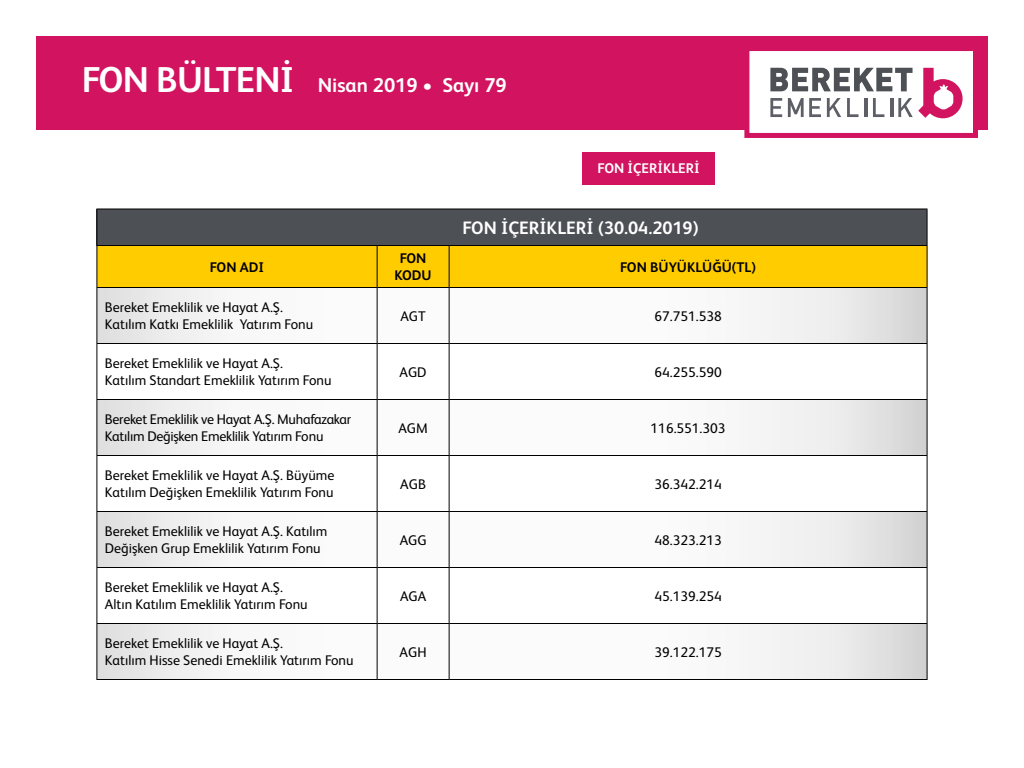
<style>
.page{position:relative;width:1024px;height:768px;background:#fff}
.page>*{position:absolute;margin:0;border:0;box-sizing:border-box;transform-origin:0 0}
.t1{font:700 20px "FS Albert";color:#fff}
.t2{font:700 18px "FS Albert";color:#fff}
.t3{font:14px/16.8px "FS Albert";color:#000}
.t4{font:14px/17px "FS Albert";letter-spacing:-.02em;color:#000}
.t5{font:700 14px/16.8px "FS Albert";color:#000;text-align:center}
.t6{font:700 14px "FS Albert";color:#fff}
.s1{font-size:36px}
</style>
<div class="page">
<div style="left:36px;top:36px;width:952px;height:94px;background:#d2135f"></div>
<div style="left:582px;top:152px;width:133px;height:33px;background:#d2135f"></div>
<div style="left:97px;top:209px;width:830px;height:37px;background:#4d5055"></div>
<div style="left:97px;top:246px;width:830px;height:41px;background:#fc0"></div>
<svg style="left:97px;top:288px;width:830px;height:391px"></svg>
<hr style="left:96px;top:209px;width:281px;height:1px;background:#000">
<hr style="left:96px;top:210px;width:1px;height:35px;background:#000">
<hr style="left:377px;top:209px;width:72px;height:1px;background:#000">
<hr style="left:449px;top:209px;width:479px;height:1px;background:#000">
<hr style="left:927px;top:210px;width:1px;height:35px;background:#000">
<hr style="left:96px;top:245px;width:281px;height:1px;background:#000">
<hr style="left:96px;top:246px;width:1px;height:41px;background:#000">
<hr style="left:377px;top:245px;width:72px;height:1px;background:#000">
<hr style="left:377px;top:246px;width:1px;height:41px;background:#000">
<hr style="left:449px;top:245px;width:479px;height:1px;background:#000">
<hr style="left:449px;top:246px;width:1px;height:41px;background:#000">
<hr style="left:927px;top:246px;width:1px;height:41px;background:#000">
<hr style="left:96px;top:287px;width:281px;height:1px;background:#000">
<hr style="left:96px;top:288px;width:1px;height:55px;background:#000">
<hr style="left:377px;top:287px;width:72px;height:1px;background:#000">
<hr style="left:377px;top:288px;width:1px;height:55px;background:#000">
<hr style="left:449px;top:287px;width:479px;height:1px;background:#000">
<hr style="left:449px;top:288px;width:1px;height:55px;background:#000">
<hr style="left:927px;top:288px;width:1px;height:55px;background:#000">
<hr style="left:96px;top:343px;width:281px;height:1px;background:#000">
<hr style="left:96px;top:344px;width:1px;height:55px;background:#000">
<hr style="left:377px;top:343px;width:72px;height:1px;background:#000">
<hr style="left:377px;top:344px;width:1px;height:55px;background:#000">
<hr style="left:449px;top:343px;width:479px;height:1px;background:#000">
<hr style="left:449px;top:344px;width:1px;height:55px;background:#000">
<hr style="left:927px;top:344px;width:1px;height:55px;background:#000">
<hr style="left:96px;top:399px;width:281px;height:1px;background:#000">
<hr style="left:96px;top:400px;width:1px;height:55px;background:#000">
<hr style="left:377px;top:399px;width:72px;height:1px;background:#000">
<hr style="left:377px;top:400px;width:1px;height:55px;background:#000">
<hr style="left:449px;top:399px;width:479px;height:1px;background:#000">
<hr style="left:449px;top:400px;width:1px;height:55px;background:#000">
<hr style="left:927px;top:400px;width:1px;height:55px;background:#000">
<hr style="left:96px;top:455px;width:281px;height:1px;background:#000">
<hr style="left:96px;top:456px;width:1px;height:55px;background:#000">
<hr style="left:377px;top:455px;width:72px;height:1px;background:#000">
<hr style="left:377px;top:456px;width:1px;height:55px;background:#000">
<hr style="left:449px;top:455px;width:479px;height:1px;background:#000">
<hr style="left:449px;top:456px;width:1px;height:55px;background:#000">
<hr style="left:927px;top:456px;width:1px;height:55px;background:#000">
<hr style="left:96px;top:511px;width:281px;height:1px;background:#000">
<hr style="left:96px;top:512px;width:1px;height:55px;background:#000">
<hr style="left:377px;top:511px;width:72px;height:1px;background:#000">
<hr style="left:377px;top:512px;width:1px;height:55px;background:#000">
<hr style="left:449px;top:511px;width:479px;height:1px;background:#000">
<hr style="left:449px;top:512px;width:1px;height:55px;background:#000">
<hr style="left:927px;top:512px;width:1px;height:55px;background:#000">
<hr style="left:96px;top:567px;width:281px;height:1px;background:#000">
<hr style="left:96px;top:568px;width:1px;height:55px;background:#000">
<hr style="left:377px;top:567px;width:72px;height:1px;background:#000">
<hr style="left:377px;top:568px;width:1px;height:55px;background:#000">
<hr style="left:449px;top:567px;width:479px;height:1px;background:#000">
<hr style="left:449px;top:568px;width:1px;height:55px;background:#000">
<hr style="left:927px;top:568px;width:1px;height:55px;background:#000">
<hr style="left:96px;top:623px;width:281px;height:1px;background:#000">
<hr style="left:96px;top:624px;width:1px;height:55px;background:#000">
<hr style="left:377px;top:623px;width:72px;height:1px;background:#000">
<hr style="left:377px;top:624px;width:1px;height:55px;background:#000">
<hr style="left:449px;top:623px;width:479px;height:1px;background:#000">
<hr style="left:449px;top:624px;width:1px;height:55px;background:#000">
<hr style="left:927px;top:624px;width:1px;height:55px;background:#000">
<hr style="left:96px;top:679px;width:281px;height:1px;background:#000">
<hr style="left:377px;top:679px;width:72px;height:1px;background:#000">
<hr style="left:449px;top:679px;width:479px;height:1px;background:#000">
<svg style="left:744px;top:51px;width:234px;height:87px;background:#dec1ce"></svg>
<h1 class="t1" style="left:82px;top:72px;width:427px"><span class="s1">FON BÜLTENİ</span> Nisan 2019 • Sayı 79</h1>
<p class="t6" style="left:598px;top:159px;width:104px">FON İÇERİKLERİ</p>
<p class="t2" style="left:462px;top:216px;width:238px">FON İÇERİKLERİ (30.04.2019)</p>
<p class="t5" style="left:210px;top:258px;width:56px">FON ADI</p>
<p class="t5" style="left:395px;top:250px;width:39px">FON<br>KODU</p>
<p class="t5" style="left:620px;top:258px;width:137px">FON BÜYÜKLÜĞÜ(TL)</p>
<p class="t3" style="left:105px;top:299px;width:210px">Bereket Emeklilik ve Hayat A.Ş.<br>Katılım Katkı Emeklilik Yatırım Fonu</p>
<p class="t3" style="left:400px;top:307px;width:27px">AGT</p>
<p class="t3" style="left:654px;top:307px;width:69px">67.751.538</p>
<p class="t3" style="left:105px;top:355px;width:228px">Bereket Emeklilik ve Hayat A.Ş.<br>Katılım Standart Emeklilik Yatırım Fonu</p>
<p class="t3" style="left:400px;top:363px;width:29px">AGD</p>
<p class="t3" style="left:654px;top:363px;width:69px">64.255.590</p>
<p class="t4" style="left:105px;top:410px;width:248px">Bereket Emeklilik ve Hayat A.Ş. Muhafazakar<br>Katılım Değişken Emeklilik Yatırım Fonu</p>
<p class="t3" style="left:398px;top:419px;width:31px">AGM</p>
<p class="t3" style="left:651px;top:419px;width:77px">116.551.303</p>
<p class="t3" style="left:105px;top:467px;width:231px">Bereket Emeklilik ve Hayat A.Ş. Büyüme<br>Katılım Değişken Emeklilik Yatırım Fonu</p>
<p class="t3" style="left:400px;top:475px;width:27px">AGB</p>
<p class="t3" style="left:654px;top:475px;width:69px">36.342.214</p>
<p class="t3" style="left:105px;top:523px;width:224px">Bereket Emeklilik ve Hayat A.Ş. Katılım<br>Değişken Grup Emeklilik Yatırım Fonu</p>
<p class="t3" style="left:400px;top:531px;width:28px">AGG</p>
<p class="t3" style="left:654px;top:531px;width:69px">48.323.213</p>
<p class="t3" style="left:105px;top:579px;width:204px">Bereket Emeklilik ve Hayat A.Ş.<br>Altın Katılım Emeklilik Yatırım Fonu</p>
<p class="t3" style="left:400px;top:587px;width:28px">AGA</p>
<p class="t3" style="left:654px;top:587px;width:69px">45.139.254</p>
<p class="t3" style="left:105px;top:635px;width:250px">Bereket Emeklilik ve Hayat A.Ş.<br>Katılım Hisse Senedi Emeklilik Yatırım Fonu</p>
<p class="t3" style="left:400px;top:643px;width:28px">AGH</p>
<p class="t3" style="left:654px;top:643px;width:69px">39.122.175</p>
</div>
